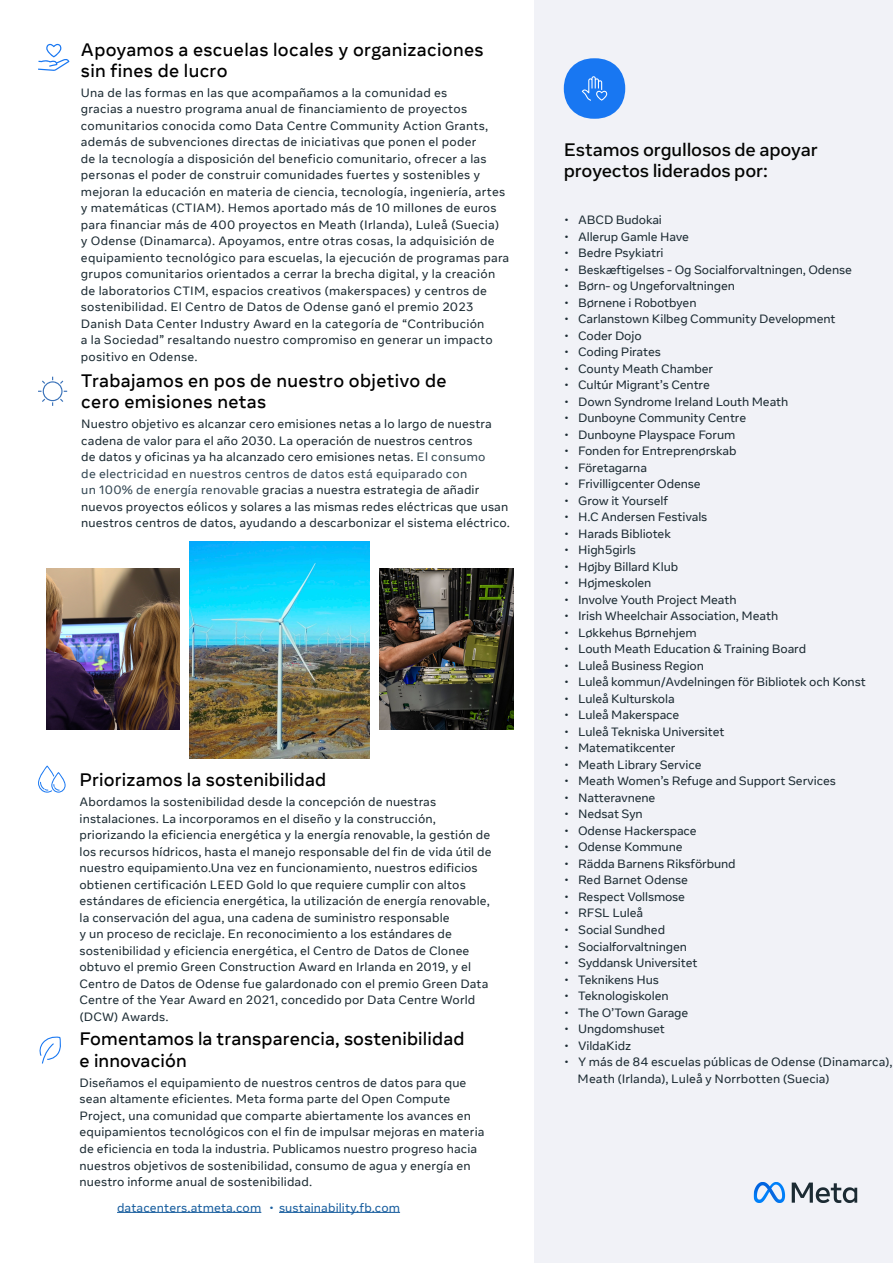
<style>
.page{position:relative;width:893px;height:1263px;background:#fff}
.page>*{position:absolute;margin:0;border:0;box-sizing:border-box;transform-origin:0 0}
.SUB_HEADER{font:500 18px/21px "Optimistic Display";letter-spacing:.02em;color:#000}
.t1{font:500 18px/21px "Optimistic";letter-spacing:-.01em;color:#040503}
.DESCRIPTION{font:12px/16.5px "Optimistic Text";letter-spacing:.01em;color:#1c2b33}
.DESCRIPTION-2{font:12px "Optimistic Text";letter-spacing:-.01em;color:#1c2b33}
.DESCRIPTION-3{font:12px "Optimistic Text";letter-spacing:.01em;color:#175d9e}
.BODY_COPY_1ST{font:12px "Optimistic Text";letter-spacing:.01em;color:#175d9e}
.s1{color:#334753}
</style>
<div class="page">
<div style="left:534px;top:0;width:359px;height:1263px;background:#f1f2f7"></div>
<img style="left:753px;top:1182px;width:105px;height:21px">
<div style="left:564px;top:58px;width:61px;height:61px;background:#1877f2;border-radius:30px"></div>
<svg style="left:582px;top:76px;width:25px;height:25px"></svg>
<svg style="left:38px;top:765px;width:28px;height:28px"></svg>
<svg style="left:39px;top:1036px;width:22px;height:27px"></svg>
<svg style="left:38px;top:44px;width:31px;height:27px"></svg>
<img style="left:47px;top:569px;width:133px;height:160px">
<img style="left:380px;top:569px;width:133px;height:160px">
<img style="left:190px;top:541px;width:180px;height:217px">
<svg style="left:38px;top:377px;width:29px;height:29px"></svg>
<hr style="left:117px;top:1212px;width:144px;height:1px;background:#175d9e">
<hr style="left:279px;top:1212px;width:121px;height:1px;background:#175d9e">
<p class="SUB_HEADER" style="left:81px;top:40px;width:404px">Apoyamos a escuelas locales y organizaciones sin fines de lucro</p>
<p class="DESCRIPTION" style="left:81px;top:85px;width:430px">Una de las formas en las que acompañamos a la comunidad es<br>gracias a nuestro programa anual de financiamiento de proyectos comunitarios conocida como Data Centre Community Action Grants, además de subvenciones directas de iniciativas que ponen el poder<br>de la tecnología a disposición del beneficio comunitario, ofrecer a las personas el poder de construir comunidades fuertes y sostenibles y mejoran la educación en materia de ciencia, tecnología, ingeniería, artes y matemáticas (CTIAM). Hemos aportado más de 10 millones de euros para financiar más de 400 proyectos en Meath (Irlanda), Luleå (Suecia)<br>y Odense (Dinamarca). Apoyamos, entre otras cosas, la adquisición de equipamiento tecnológico para escuelas, la ejecución de programas para grupos comunitarios orientados a cerrar la brecha digital, y la creación de laboratorios CTIM, espacios creativos (makerspaces) y centros de sostenibilidad. El Centro de Datos de Odense ganó el premio 2023<br>Danish Data Center Industry Award en la categoría de “Contribución<br>a la Sociedad” resaltando nuestro compromiso en generar un impacto positivo en Odense.</p>
<p class="SUB_HEADER" style="left:81px;top:371px;width:367px">Trabajamos en pos de nuestro objetivo de cero emisiones netas</p>
<p class="DESCRIPTION" style="left:81px;top:416px;width:430px">Nuestro objetivo es alcanzar cero emisiones netas a lo largo de nuestra cadena de valor para el año 2030. La operación de nuestros centros<br>de datos y oficinas ya ha alcanzado cero emisiones netas. <span class="s1">El consumo<br>de electricidad en nuestros centros de datos está equiparado con<br>un 100% de energía renovable</span> gracias a nuestra estrategia de añadir nuevos proyectos eólicos y solares a las mismas redes eléctricas que usan nuestros centros de datos, ayudando a descarbonizar el sistema eléctrico.</p>
<p class="SUB_HEADER" style="left:80px;top:770px;width:248px">Priorizamos la sostenibilidad</p>
<p class="DESCRIPTION" style="left:80px;top:794px;width:414px">Abordamos la sostenibilidad desde la concepción de nuestras instalaciones. La incorporamos en el diseño y la construcción, priorizando la eficiencia energética y la energía renovable, la gestión de los recursos hídricos, hasta el manejo responsable del fin de vida útil de nuestro equipamiento.Una vez en funcionamiento, nuestros edificios obtienen certificación LEED Gold lo que requiere cumplir con altos estándares de eficiencia energética, la utilización de energía renovable, la conservación del agua, una cadena de suministro responsable<br>y un proceso de reciclaje. En reconocimiento a los estándares de sostenibilidad y eficiencia energética, el Centro de Datos de Clonee obtuvo el premio Green Construction Award en Irlanda en 2019, y el Centro de Datos de Odense fue galardonado con el premio Green Data Centre of the Year Award en 2021, concedido por Data Centre World (DCW) Awards.</p>
<p class="SUB_HEADER" style="left:80px;top:1028px;width:386px;line-height:22.5px">Fomentamos la transparencia, sostenibilidad e innovación</p>
<p class="DESCRIPTION" style="left:80px;top:1075px;width:406px">Diseñamos el equipamiento de nuestros centros de datos para que sean altamente eficientes. Meta forma parte del Open Compute Project, una comunidad que comparte abiertamente los avances en equipamientos tecnológicos con el fin de impulsar mejoras en materia de eficiencia en toda la industria. Publicamos nuestro progreso hacia nuestros objetivos de sostenibilidad, consumo de agua y energía en nuestro informe anual de sostenibilidad.</p>
<p class="DESCRIPTION-3" style="left:117px;top:1200px;width:146px">datacenters.atmeta.com</p>
<p class="BODY_COPY_1ST" style="left:270px;top:1200px;width:132px">• sustainability.fb.com</p>
<p class="t1" style="left:564px;top:140px;width:256px">Estamos orgullosos de apoyar proyectos liderados por:</p>
<p class="DESCRIPTION-2" style="left:565px;top:213px;width:99px">• ABCD Budokai</p>
<p class="DESCRIPTION-2" style="left:565px;top:229px;width:126px">• Allerup Gamle Have</p>
<p class="DESCRIPTION-2" style="left:565px;top:246px;width:100px">• Bedre Psykiatri</p>
<p class="DESCRIPTION-2" style="left:565px;top:262px;width:289px">• Beskæftigelses - Og Socialforvaltningen, Odense</p>
<p class="DESCRIPTION-2" style="left:565px;top:279px;width:172px">• Børn- og Ungeforvaltningen</p>
<p class="DESCRIPTION-2" style="left:565px;top:295px;width:133px">• Børnene i Robotbyen</p>
<p class="DESCRIPTION-2" style="left:565px;top:312px;width:272px">• Carlanstown Kilbeg Community Development</p>
<p class="DESCRIPTION-2" style="left:565px;top:328px;width:79px">• Coder Dojo</p>
<p class="DESCRIPTION-2" style="left:565px;top:345px;width:98px">• Coding Pirates</p>
<p class="DESCRIPTION-2" style="left:565px;top:361px;width:150px">• County Meath Chamber</p>
<p class="DESCRIPTION-2" style="left:565px;top:378px;width:147px">• Cultúr Migrant’s Centre</p>
<p class="DESCRIPTION-2" style="left:565px;top:394px;width:225px">• Down Syndrome Ireland Louth Meath</p>
<p class="DESCRIPTION-2" style="left:565px;top:411px;width:183px">• Dunboyne Community Centre</p>
<p class="DESCRIPTION-2" style="left:565px;top:427px;width:172px">• Dunboyne Playspace Forum</p>
<p class="DESCRIPTION-2" style="left:565px;top:444px;width:173px">• Fonden for Entreprenørskab</p>
<p class="DESCRIPTION-2" style="left:565px;top:460px;width:84px">• Företagarna</p>
<p class="DESCRIPTION-2" style="left:565px;top:477px;width:138px">• Frivilligcenter Odense</p>
<p class="DESCRIPTION-2" style="left:565px;top:493px;width:105px">• Grow it Yourself</p>
<p class="DESCRIPTION-2" style="left:565px;top:510px;width:144px">• H.C Andersen Festivals</p>
<p class="DESCRIPTION-2" style="left:565px;top:526px;width:108px">• Harads Bibliotek</p>
<p class="DESCRIPTION-2" style="left:565px;top:543px;width:73px">• High5girls</p>
<p class="DESCRIPTION-2" style="left:565px;top:559px;width:115px">• Højby Billard Klub</p>
<p class="DESCRIPTION-2" style="left:565px;top:576px;width:88px">• Højmeskolen</p>
<p class="DESCRIPTION-2" style="left:565px;top:592px;width:173px">• Involve Youth Project Meath</p>
<p class="DESCRIPTION-2" style="left:565px;top:609px;width:215px">• Irish Wheelchair Association, Meath</p>
<p class="DESCRIPTION-2" style="left:565px;top:625px;width:134px">• Løkkehus Børnehjem</p>
<p class="DESCRIPTION-2" style="left:565px;top:642px;width:243px">• Louth Meath Education &amp; Training Board</p>
<p class="DESCRIPTION-2" style="left:565px;top:658px;width:141px">• Luleå Business Region</p>
<p class="DESCRIPTION-2" style="left:565px;top:675px;width:303px">• Luleå kommun/Avdelningen för Bibliotek och Konst</p>
<p class="DESCRIPTION-2" style="left:565px;top:691px;width:112px">• Luleå Kulturskola</p>
<p class="DESCRIPTION-2" style="left:565px;top:708px;width:116px">• Luleå Makerspace</p>
<p class="DESCRIPTION-2" style="left:565px;top:724px;width:161px">• Luleå Tekniska Universitet</p>
<p class="DESCRIPTION-2" style="left:565px;top:741px;width:112px">• Matematikcenter</p>
<p class="DESCRIPTION-2" style="left:565px;top:757px;width:138px">• Meath Library Service</p>
<p class="DESCRIPTION-2" style="left:565px;top:774px;width:273px">• Meath Women’s Refuge and Support Services</p>
<p class="DESCRIPTION-2" style="left:565px;top:790px;width:92px">• Natteravnene</p>
<p class="DESCRIPTION-2" style="left:565px;top:807px;width:80px">• Nedsat Syn</p>
<p class="DESCRIPTION-2" style="left:565px;top:823px;width:134px">• Odense Hackerspace</p>
<p class="DESCRIPTION-2" style="left:565px;top:840px;width:119px">• Odense Kommune</p>
<p class="DESCRIPTION-2" style="left:565px;top:856px;width:173px">• Rädda Barnens Riksförbund</p>
<p class="DESCRIPTION-2" style="left:565px;top:873px;width:125px">• Red Barnet Odense</p>
<p class="DESCRIPTION-2" style="left:565px;top:889px;width:122px">• Respect Vollsmose</p>
<p class="DESCRIPTION-2" style="left:565px;top:906px;width:80px">• RFSL Luleå</p>
<p class="DESCRIPTION-2" style="left:565px;top:922px;width:102px">• Social Sundhed</p>
<p class="DESCRIPTION-2" style="left:565px;top:939px;width:124px">• Socialforvaltningen</p>
<p class="DESCRIPTION-2" style="left:565px;top:955px;width:134px">• Syddansk Universitet</p>
<p class="DESCRIPTION-2" style="left:565px;top:972px;width:96px">• Teknikens Hus</p>
<p class="DESCRIPTION-2" style="left:565px;top:988px;width:105px">• Teknologiskolen</p>
<p class="DESCRIPTION-2" style="left:565px;top:1005px;width:125px">• The O’Town Garage</p>
<p class="DESCRIPTION-2" style="left:565px;top:1021px;width:102px">• Ungdomshuset</p>
<p class="DESCRIPTION-2" style="left:565px;top:1038px;width:68px">• VildaKidz</p>
<p class="DESCRIPTION" style="left:565px;top:1054px;width:329px">• Y más de 84 escuelas públicas de Odense (Dinamarca),</p>
<p class="DESCRIPTION" style="left:578px;top:1070px;width:254px">Meath (Irlanda), Luleå y Norrbotten (Suecia)</p>
</div>
